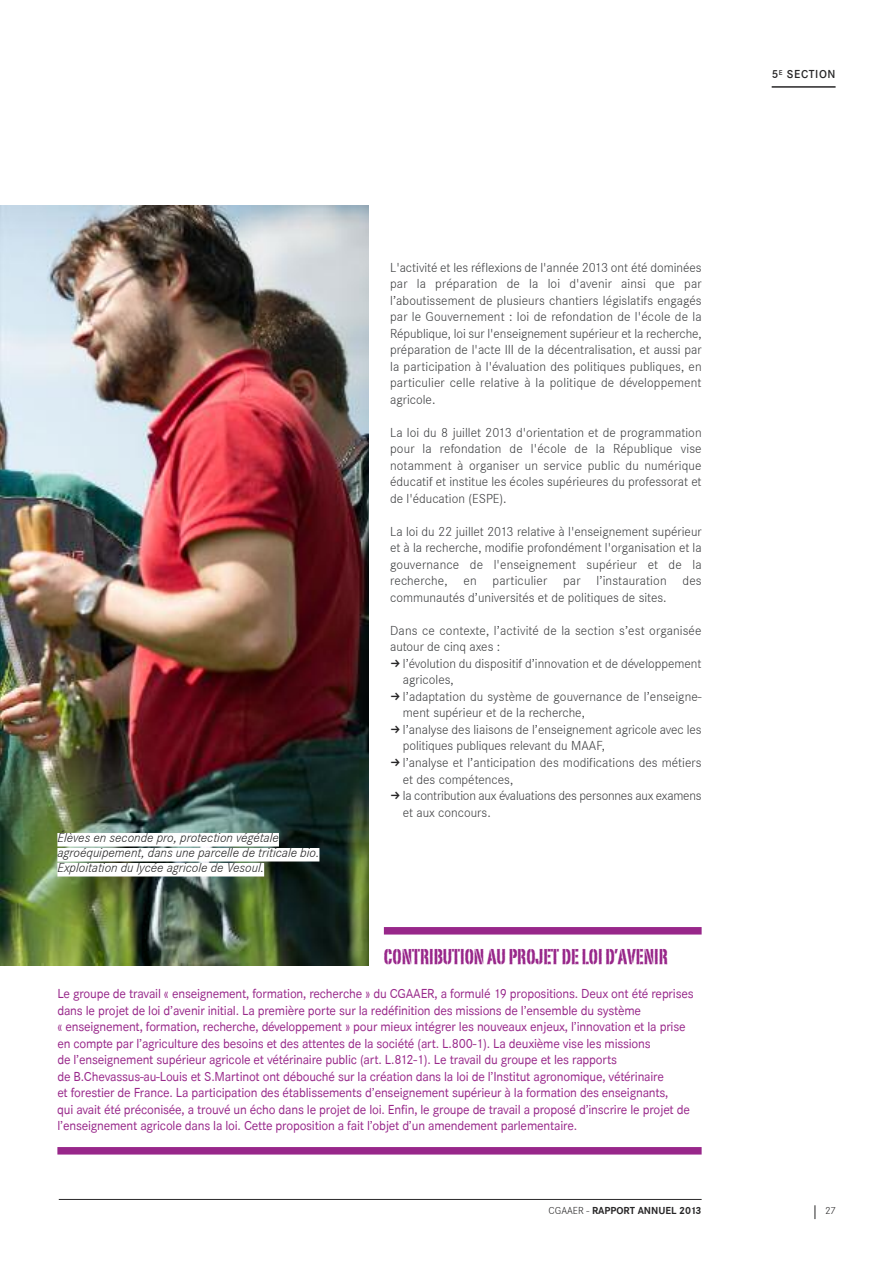
<style>
.page{position:relative;width:893px;height:1263px;background:#fff}
.page>*{position:absolute;margin:0;border:0;box-sizing:border-box;transform-origin:0 0}
.t1{font:21px "Portago ITCTT";color:#98278a}
.t2{font:300 13.5px/16.5px "Corporate S";color:#404143;text-align:justify}
.t3{font:13.5px/16.5px "Corporate S";letter-spacing:-.015em;color:#98278a}
.t4{font:italic 300 13.5px/15px "Corporate S";color:#272627}
.t5{font:600 12px "Corporate S";letter-spacing:.05em;color:#272627}
.t6{font:700 10.5px "Corporate S";color:#272627}
.t7{font:300 10.5px "Corporate S";color:#272627}
.s1{font-weight:300}
</style>
<div class="page">
<svg style="left:815px;top:1205px;width:1px;height:14px"></svg>
<hr style="left:59px;top:1199px;width:643px;height:1px;background:#272627">
<hr style="left:772px;top:86px;width:64px;height:2px;background:#272627">
<div style="left:384px;top:927px;width:318px;height:7px;background:#98278a"></div>
<div style="left:57px;top:1147px;width:645px;height:7px;background:#98278a"></div>
<img style="left:0;top:206px;width:369px;height:759px">
<div style="left:57px;top:833px;width:222px;height:13px;background:#fff"></div>
<div style="left:57px;top:848px;width:262px;height:13px;background:#fff"></div>
<div style="left:57px;top:863px;width:207px;height:13px;background:#fff"></div>
<p class="t5" style="left:772px;top:67px;width:65px">5<sup>E</sup> SECTION</p>
<p class="t4" style="left:57px;top:830px;width:264px">Élèves en seconde pro, protection végétale agroéquipement, dans une parcelle de triticale bio.<br>Exploitation du lycée agricole de Vesoul.</p>
<p class="t2" style="left:390px;top:259px;width:313px">L'activité et les réflexions de l'année 2013 ont été dominées par la préparation de la loi d'avenir ainsi que par l’aboutissement de plusieurs chantiers législatifs engagés par le Gouvernement : loi de refondation de l'école de la République, loi sur l'enseignement supérieur et la recherche, préparation de l'acte III de la décentralisation, et aussi par la participation à l'évaluation des politiques publiques, en particulier celle relative à la politique de développement agricole.</p>
<p class="t2" style="left:390px;top:424px;width:313px">La loi du 8 juillet 2013 d'orientation et de programmation pour la refondation de l'école de la République vise notamment à organiser un service public du numérique éducatif et institue les écoles supérieures du professorat et de l'éducation (ESPE).</p>
<p class="t2" style="left:390px;top:523px;width:313px">La loi du 22 juillet 2013 relative à l'enseignement supérieur et à la recherche, modifie profondément l'organisation et la gouvernance de l'enseignement supérieur et de la recherche, en particulier par l’instauration des communautés d’universités et de politiques de sites.</p>
<p class="t2" style="left:390px;top:622px;width:313px">Dans ce contexte, l’activité de la section s’est organisée autour de cinq axes :</p>
<p class="t2" style="left:403px;top:655px;width:300px;text-align:left">l’évolution du dispositif d’innovation et de développement agricoles,<br>l’adaptation du système de gouvernance de l’enseigne&shy;ment supérieur et de la recherche,<br>l’analyse des liaisons de l’enseignement agricole avec les politiques publiques relevant du MAAF,<br>l’analyse et l’anticipation des modifications des métiers et des compétences,<br>la contribution aux évaluations des personnes aux examens et aux concours.</p>
<h1 class="t1" style="left:384px;top:944px;width:285px">CONTRIBUTION AU PROJET DELOI D’AVENIR</h1>
<p class="t3" style="left:57px;top:985px;width:638px">Le groupe de travail « enseignement, formation, recherche » du CGAAER, a formulé 19 propositions. deux ont été reprises dans le projet de loi d’avenir initial. La première porte sur la redéfinition des missions de l’ensemble du système<br>« enseignement, formation, recherche, développement » pour mieux intégrer les nouveaux enjeux, l’innovation et la prise en compte par l’agriculture des besoins et des attentes de la société (art. L.800-1). La deuxième vise les missions<br>de l’enseignement supérieur agricole et vétérinaire public (art. L.812-1). Le travail du groupe et les rapports<br>de b.Chevassus-au-Louis et s.Martinot ont débouché sur la création dans la loi de l’Institut agronomique, vétérinaire<br>et forestier de france. La participation des établissements d’enseignement supérieur à la formation des enseignants,<br>qui avait été préconisée, a trouvé un écho dans le projet de loi. Enfin, le groupe de travail a proposé d’inscrire le projet de l’enseignement agricole dans la loi. Cette proposition a fait l’objet d’un amendement parlementaire.</p>
<p class="t6" style="left:548px;top:1204px;width:155px"><span class="s1">CGAAER -</span> RAPPORT ANNUEL 2013</p>
<p class="t7" style="left:825px;top:1204px;width:12px">27</p>
</div>
